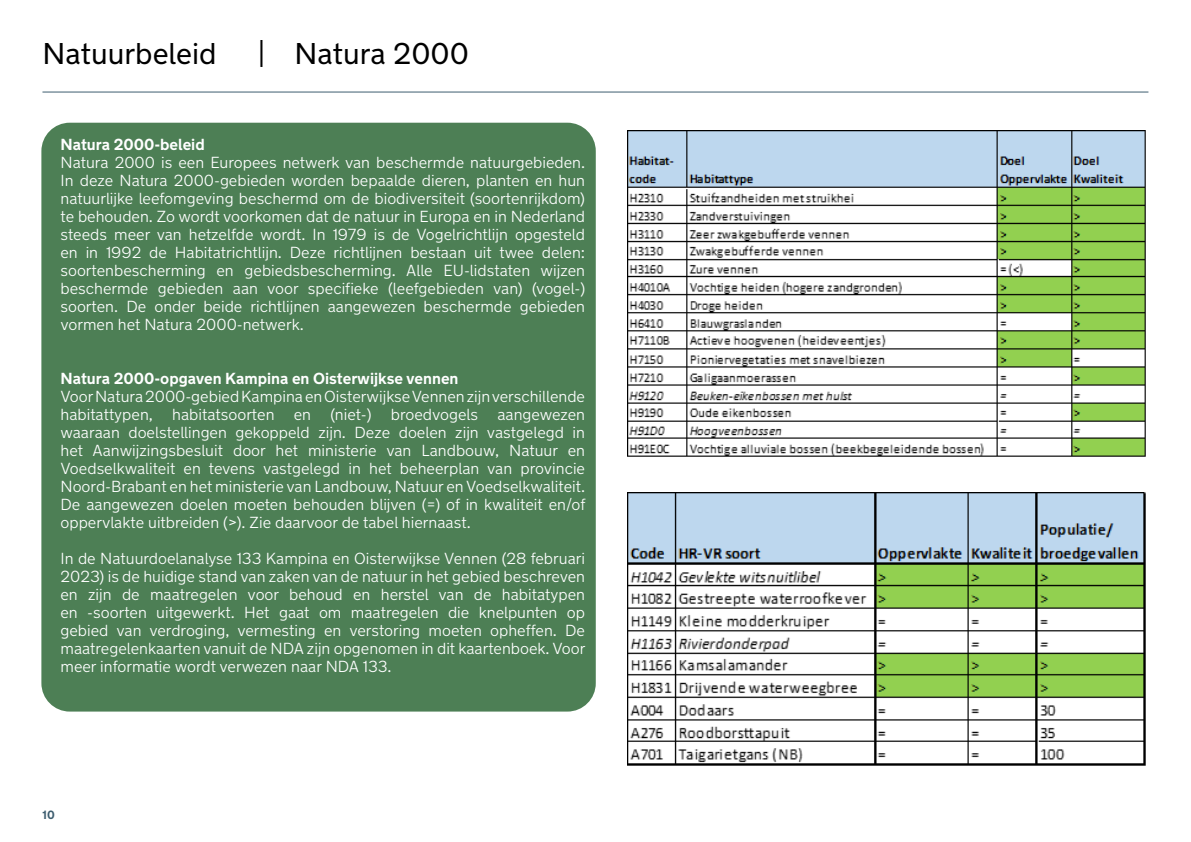
<style>
.page{position:relative;width:1191px;height:842px;background:#fff}
.page>*{position:absolute;margin:0;border:0;box-sizing:border-box;transform-origin:0 0}
.t1{font:30px "New Transport";color:#000}
.t2{font:300 16px/18px "New Transport";color:#fff;text-align:justify}
.t3{font:700 16px "New Transport";color:#fff}
.t4{font:700 12px "New Transport";color:#3d5d6f}
</style>
<div class="page">
<hr style="left:42px;top:92px;width:1106px;height:1px;background:#3d5d6f">
<div style="left:41px;top:123px;width:555px;height:588px;background:#4d7f55;border-radius:28px"></div>
<img style="left:627px;top:130px;width:518px;height:327px">
<img style="left:627px;top:492px;width:518px;height:273px">
<h1 class="t1" style="left:43px;top:35px;width:176px">Natuurbeleid</h1>
<h1 class="t1" style="left:259px;top:35px;width:212px">| Natura 2000</h1>
<p class="t3" style="left:60px;top:135px;width:146px">Natura 2000-beleid</p>
<p class="t2" style="left:60px;top:154px;width:526px">Natura 2000 is een Europees netwerk van beschermde natuurgebieden.<br>In deze Natura 2000-gebieden worden bepaalde dieren, planten en hun natuurlijke leefomgeving beschermd om de biodiversiteit (soortenrijkdom) te behouden. Zo wordt voorkomen dat de natuur in Europa en in Nederland steeds meer van hetzelfde wordt. In 1979 is de Vogelrichtlijn opgesteld en in 1992 de Habitatrichtlijn. Deze richtlijnen bestaan uit twee delen: soortenbescherming en gebiedsbescherming. Alle EU-lidstaten wijzen beschermde gebieden aan voor specifieke (leefgebieden van) (vogel-) soorten. De onder beide richtlijnen aangewezen beschermde gebieden vormen het Natura 2000-netwerk.</p>
<p class="t3" style="left:60px;top:369px;width:399px">Natura 2000-opgaven Kampina en Oisterwijkse vennen</p>
<p class="t2" style="left:60px;top:388px;width:526px">Voor Natura 2000-gebied Kampina en Oisterwijkse Vennen zijn verschillende habitattypen, habitatsoorten en (niet-) broedvogels aangewezen waaraan doelstellingen gekoppeld zijn. Deze doelen zijn vastgelegd in het Aanwijzingsbesluit door het ministerie van Landbouw, Natuur en Voedselkwaliteit en tevens vastgelegd in het beheerplan van provincie Noord-Brabant en het ministerie van Landbouw, Natuur en Voedselkwaliteit.<br>De aangewezen doelen moeten behouden blijven (=) of in kwaliteit en/of oppervlakte uitbreiden (&gt;). Zie daarvoor de tabel hiernaast.</p>
<p class="t2" style="left:60px;top:550px;width:526px">In de Natuurdoelanalyse 133 Kampina en Oisterwijkse Vennen (28 februari 2023) is de huidige stand van zaken van de natuur in het gebied beschreven en zijn de maatregelen voor behoud en herstel van de habitatypen en -soorten uitgewerkt. Het gaat om maatregelen die knelpunten op gebied van verdroging, vermesting en verstoring moeten opheffen. De maatregelenkaarten vanuit de NDA zijn opgenomen in dit kaartenboek. Voor meer informatie wordt verwezen naar NDA 133.</p>
<p class="t4" style="left:43px;top:807px;width:14px">10</p>
</div>
